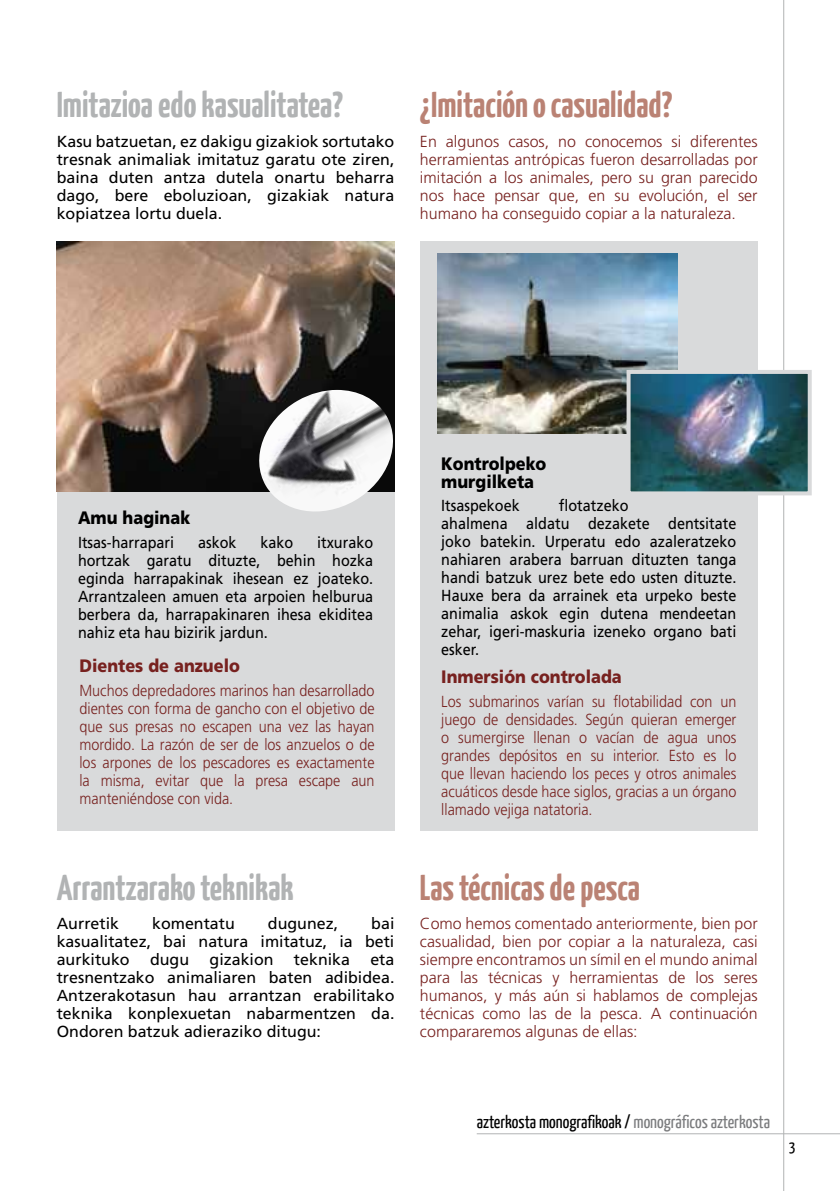
<style>
.page{position:relative;width:840px;height:1191px;background:#fff}
.page>*{position:absolute;margin:0;border:0;box-sizing:border-box;transform-origin:0 0}
.t1{font:700 36px "Yanone Kaffeesatz";color:#b1b3b4}
.t2{font:700 36px "Yanone Kaffeesatz";color:#ba8274}
.t3{font:18px "Yanone Kaffeesatz";color:#000}
.t4{font:900 18px "Frutiger";color:#77211f;scale:.9 1}
.t5{font:900 18px/18px "Frutiger";color:#000;scale:.9 1}
.t6{font:300 16px/18px "Frutiger";color:#77211f;text-align:justify;scale:.9 1}
.t7{font:16px/18px "Frutiger";color:#000;scale:.9 1}
.t8{font:300 16px/18px "Frutiger";color:#77211f;text-align:justify}
.t9{font:16px/18px "Frutiger";color:#000;text-align:justify}
.t10{font:16px "Yanone Kaffeesatz";color:#000}
.s1{color:#7b7c7e}
</style>
<div class="page">
<hr style="left:782px;top:0;width:1px;height:1191px;background:#b1b3b4">
<hr style="left:476px;top:1133px;width:363px;height:1px;background:#b1b3b4">
<div style="left:57px;top:241px;width:337px;height:590px;background:#d9dadb"></div>
<div style="left:420px;top:241px;width:337px;height:590px;background:#d9dadb"></div>
<img style="left:57px;top:241px;width:337px;height:250px">
<img style="left:250px;top:390px;width:145px;height:130px">
<img style="left:437px;top:254px;width:240px;height:180px">
<img style="left:631px;top:375px;width:175px;height:115px">
<div style="left:626px;top:370px;width:185px;height:125px;border:4px solid #d9dadb"></div>
<h1 class="t1" style="left:57px;top:81px;width:287px">Imitazioa edo kasualitatea?</h1>
<p class="t9" style="left:57px;top:132px;width:339px">Kasu batzuetan, ez dakigu gizakiok sortutako tresnak animaliak imitatuz garatu ote ziren, baina duten antza dutela onartu beharra dago, bere eboluzioan, gizakiak natura kopiatzea lortu duela.</p>
<h1 class="t2" style="left:420px;top:81px;width:254px">¿Imitación o casualidad?</h1>
<p class="t8" style="left:420px;top:132px;width:339px">En algunos casos, no conocemos si diferentes herramientas antrópicas fueron desarrolladas por imitación a los animales, pero su gran parecido nos hace pensar que, en su evolución, el ser humano ha conseguido copiar a la naturaleza.</p>
<p class="t5" style="left:78px;top:509px;width:126px">Amu haginak</p>
<p class="t7" style="left:78px;top:533px;width:108px">Itsas-harrapari</p>
<p class="t7" style="left:198px;top:533px;width:44px">askok</p>
<p class="t7" style="left:260px;top:533px;width:38px">kako</p>
<p class="t7" style="left:78px;top:533px;width:329px;text-align:justify;text-indent:239px">itxurako hortzak garatu dituzte, behin hozka eginda harrapakinak ihesean ez joateko.<br>Arrantzaleen amuen eta arpoien helburua berbera da, harrapakinaren ihesa ekiditea nahiz eta hau bizirik jardun.</p>
<p class="t4" style="left:79px;top:654px;width:180px">Dientes de anzuelo</p>
<p class="t6" style="left:79px;top:681px;width:329px">Muchos depredadores marinos han desarrollado dientes con forma de gancho con el objetivo de que sus presas no escapen una vez las hayan mordido. La razón de ser de los anzuelos o de los arpones de los pescadores es exactamente la misma, evitar que la presa escape aun manteniéndose con vida.</p>
<h1 class="t1" style="left:57px;top:863px;width:238px">Arrantzarako teknikak</h1>
<p class="t9" style="left:57px;top:914px;width:64px">Aurretik</p>
<p class="t9" style="left:152px;top:914px;width:84px">komentatu</p>
<p class="t9" style="left:268px;top:914px;width:72px">dugunez,</p>
<p class="t9" style="left:57px;top:914px;width:339px;text-indent:314px">bai kasualitatez, bai natura imitatuz, ia beti aurkituko</p>
<p class="t9" style="left:150px;top:950px;width:41px">dugu</p>
<p class="t9" style="left:209px;top:950px;width:66px">gizakion</p>
<p class="t9" style="left:294px;top:950px;width:58px">teknika</p>
<p class="t9" style="left:57px;top:950px;width:339px;text-indent:313px">eta tresnentzako animaliaren baten adibidea.<br>Antzerakotasun hau arrantzan erabilitako teknika konplexuetan nabarmentzen da.<br>Ondoren batzuk adieraziko ditugu:</p>
<p class="t5" style="left:441px;top:454px;width:118px">Kontrolpeko murgilketa</p>
<p class="t7" style="left:441px;top:496px;width:89px">Itsaspekoek</p>
<p class="t7" style="left:441px;top:496px;width:329px;text-indent:117px">flotatzeko<br>ahalmena aldatu dezakete dentsitate joko batekin. Urperatu edo azaleratzeko nahiaren arabera barruan dituzten tanga handi batzuk urez bete edo usten dituzte.<br>Hauxe bera da arrainek eta urpeko beste animalia askok egin dutena mendeetan zehar, igeri-maskuria izeneko organo bati esker.</p>
<p class="t4" style="left:441px;top:666px;width:202px">Inmersión controlada</p>
<p class="t6" style="left:441px;top:692px;width:329px">Los submarinos varían su flotabilidad con un juego de densidades. Según quieran emerger o sumergirse llenan o vacían de agua unos grandes depósitos en su interior. Esto es lo que llevan haciendo los peces y otros animales acuáticos desde hace siglos, gracias a un órgano llamado vejiga natatoria.</p>
<h1 class="t2" style="left:420px;top:863px;width:221px">Las técnicas de pesca</h1>
<p class="t8" style="left:420px;top:914px;width:339px">Como hemos comentado anteriormente, bien por casualidad, bien por copiar a la naturaleza, casi siempre encontramos un símil en el mundo animal para las técnicas y herramientas de los seres humanos, y más aún si hablamos de complejas técnicas como las de la pesca. A continuación compararemos algunas de ellas:</p>
<p class="t3" style="left:476px;top:1109px;width:295px">azterkosta monografikoak / <span class="s1">monográficos azterkosta</span></p>
<p class="t10" style="left:788px;top:1135px;width:8px">3</p>
</div>
